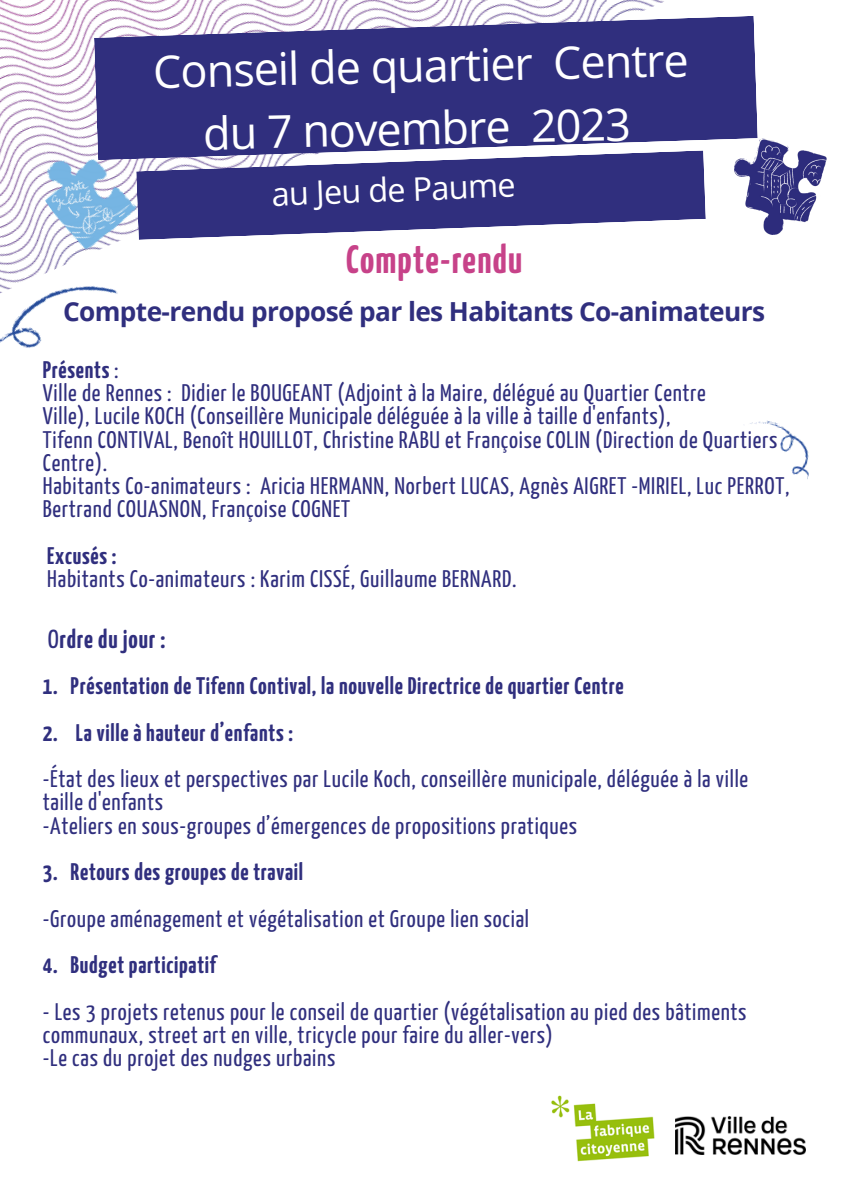
<style>
.page{position:relative;width:842px;height:1191px;background:#fff}
.page>*{position:absolute;margin:0;border:0;box-sizing:border-box;transform-origin:0 0}
.t1{font:45px/63.1px "Open Sans";color:#fff;text-align:center}
.t2{font:700 39.3px "Yanone Kaffeesatz";letter-spacing:.03em;color:#c74289}
.t3{font:32.5px "Open Sans";color:#fff}
.t4{font:700 26.2px "Open Sans";letter-spacing:-.025em;color:#302f7e}
.t5{font:700 25.9px "Yanone Kaffeesatz";letter-spacing:.03em;color:#302f7e}
.t6{font:23.9px/23.2px "Yanone Kaffeesatz";letter-spacing:.03em;color:#302f7e}
.t7{font:700 23.9px "Yanone Kaffeesatz";letter-spacing:.03em;color:#302f7e}
.s1{font-weight:400}
</style>
<div class="page">
<img style="left:0;top:0;width:664px;height:253px">
<svg style="left:140px;top:160px;width:566px;height:80px;fill:#302f7e"></svg>
<svg style="left:94px;top:16px;width:664px;height:144px;background:#4b4a8f"></svg>
<img style="left:30px;top:139px;width:110px;height:114px">
<img style="left:734px;top:139px;width:93px;height:95px">
<img style="left:750px;top:420px;width:59px;height:59px">
<img style="left:0;top:253px;width:118px;height:95px">
<img style="left:551px;top:1095px;width:104px;height:67px">
<img style="left:675px;top:1116px;width:131px;height:38px">
<p class="t1" style="left:153px;top:37px;width:537px;rotate:-1deg">Conseil de quartier Centre du 7 novembre 2023</p>
<h4 class="t3" style="left:271px;top:171px;width:246px;rotate:-2deg">au Jeu de Paume</h4>
<h3 class="t2" style="left:346px;top:244px;width:178px">Compte-rendu</h3>
<p class="t4" style="left:63px;top:293px;width:703px">Compte-rendu proposé par les Habitants Co-animateurs</p>
<p class="t7" style="left:43px;top:360px;width:77px">Présents <span class="s1">:</span></p>
<h4 class="t6" style="left:43px;top:383px;width:665px">Ville de Rennes : Didier le BOUGEANT (Adjoint à la Maire, délégué au Quartier Centre</h4>
<p class="t6" style="left:43px;top:406px;width:629px">Ville), Lucile KOCH (Conseillère Municipale déléguée à la ville à taille d'enfants),</p>
<h4 class="t6" style="left:43px;top:429px;width:736px">Tifenn CONTIVAL, Benoît HOUILLOT, Christine RABU et Françoise COLIN (Direction de Quartiers<br>Centre).</h4>
<p class="t6" style="left:43px;top:476px;width:748px">Habitants Co-animateurs : Aricia HERMANN, Norbert LUCAS, Agnès AIGRET -MIRIEL, Luc PERROT,<br>Bertrand COUASNON, Françoise COGNET</p>
<p class="t7" style="left:47px;top:546px;width:70px">Excusés :</p>
<p class="t6" style="left:47px;top:569px;width:471px">Habitants Co-animateurs : Karim CISSÉ, Guillaume BERNARD.</p>
<p class="t5" style="left:48px;top:628px;width:119px"><span class="s1">O</span>rdre du jour :</p>
<p class="t7" style="left:43px;top:676px;width:582px">1. Présentation de Tifenn Contival, la nouvelle Directrice de quartier Centre</p>
<p class="t7" style="left:43px;top:723px;width:252px">2. La ville à hauteur d’enfants :</p>
<p class="t6" style="left:43px;top:769px;width:707px">-État des lieux et perspectives par Lucile Koch, conseillère municipale, déléguée à la ville taille d'enfants</p>
<p class="t6" style="left:43px;top:815px;width:536px">-Ateliers en sous-groupes d’émergences de propositions pratiques</p>
<p class="t7" style="left:43px;top:862px;width:262px">3. Retours des groupes de travail</p>
<p class="t6" style="left:43px;top:908px;width:488px">-Groupe aménagement et végétalisation et Groupe lien social</p>
<p class="t7" style="left:43px;top:955px;width:175px">4. Budget participatif</p>
<p class="t6" style="left:43px;top:1001px;width:705px">- Les 3 projets retenus pour le conseil de quartier (végétalisation au pied des bâtiments communaux, street art en ville, tricycle pour faire du aller-vers)</p>
<h4 class="t6" style="left:43px;top:1048px;width:294px">-Le cas du projet des nudges urbains</h4>
</div>
